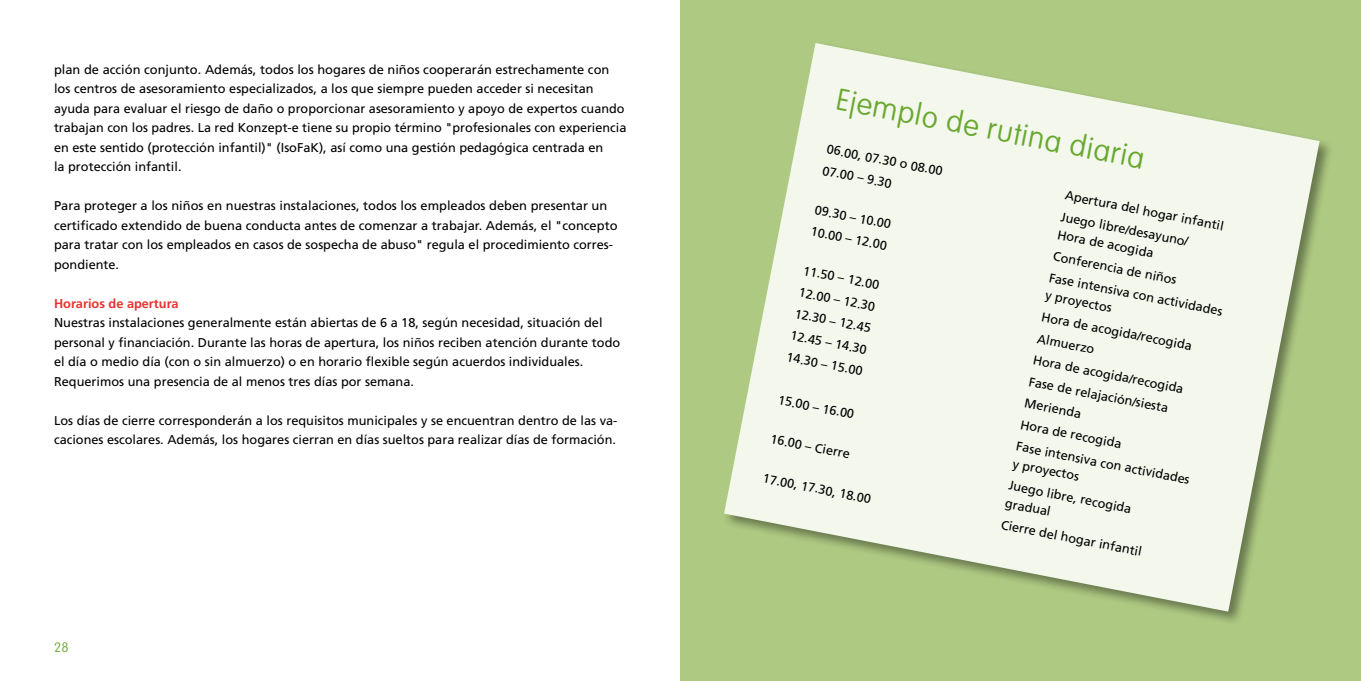
<style>
.page{position:relative;width:1361px;height:681px;background:#fff}
.page>*{position:absolute;margin:0;border:0;box-sizing:border-box;transform-origin:0 0}
.t1{font:100 30px "VAG Rounded";color:#69a82f}
.t2{font:100 13.5px "VAG Rounded";color:#69a82f}
.t3{font:12.75px/19.5px "Frutiger CE";color:#000}
.t4{font:12.75px/18px "Frutiger";color:#000}
.t5{font:700 12.75px "Frutiger";color:#e73331}
</style>
<div class="page">
<div style="left:680px;top:0;width:681px;height:680px;background:#aec982"></div>
<svg style="left:724px;top:43px;width:595px;height:568px;fill:#f3f7ec"></svg>
<p class="t3" style="left:54px;top:60px;width:574px">plan de acción conjunto. Además, todos los hogares de niños cooperarán estrechamente con los centros de asesoramiento especializados, a los que siempre pueden acceder si necesitan ayuda para evaluar el riesgo de daño o proporcionar asesoramiento y apoyo de expertos cuando trabajan con los padres. La red Konzept-e tiene su propio término "profesionales con experiencia en este sentido (protección infantil)" (IsoFaK), así como una gestión pedagógica centrada en<br>la protección infantil.</p>
<p class="t3" style="left:54px;top:196px;width:565px">Para proteger a los niños en nuestras instalaciones, todos los empleados deben presentar un certificado extendido de buena conducta antes de comenzar a trabajar. Además, el "concepto para tratar con los empleados en casos de sospecha de abuso" regula el procedimiento corres&shy;pondiente.</p>
<p class="t5" style="left:54px;top:298px;width:126px">Horarios de apertura</p>
<p class="t3" style="left:54px;top:313px;width:568px">Nuestras instalaciones generalmente están abiertas de 6 a 18, según necesidad, situación del personal y financiación. Durante las horas de apertura, los niños reciben atención durante todo el día o medio día (con o sin almuerzo) o en horario flexible según acuerdos individuales.<br>Requerimos una presencia de al menos tres días por semana.</p>
<p class="t3" style="left:54px;top:410px;width:565px">Los días de cierre corresponderán a los requisitos municipales y se encuentran dentro de las va&shy;caciones escolares. Además, los hogares cierran en días sueltos para realizar días de formación.</p>
<p class="t2" style="left:54px;top:641px;width:16px">28</p>
<h1 class="t1" style="left:839px;top:86px;width:315px;rotate:11deg">Ejemplo de rutina diaria</h1>
<p class="t4" style="left:828px;top:141px;width:119px;rotate:11deg">06.00, 07.30 o 08.00</p>
<p class="t4" style="left:824px;top:162px;width:72px;rotate:11deg">07.00 – 9.30</p>
<p class="t4" style="left:816px;top:201px;width:79px;rotate:11deg">09.30 – 10.00</p>
<p class="t4" style="left:812px;top:223px;width:79px;rotate:11deg">10.00 – 12.00</p>
<p class="t4" style="left:805px;top:262px;width:79px;rotate:11deg">11.50 – 12.00</p>
<p class="t4" style="left:800px;top:284px;width:79px;rotate:11deg">12.00 – 12.30</p>
<p class="t4" style="left:796px;top:305px;width:79px;rotate:11deg">12.30 – 12.45</p>
<p class="t4" style="left:792px;top:327px;width:79px;rotate:11deg">12.45 – 14.30</p>
<p class="t4" style="left:788px;top:348px;width:79px;rotate:11deg">14.30 – 15.00</p>
<p class="t4" style="left:780px;top:391px;width:79px;rotate:11deg">15.00 – 16.00</p>
<p class="t4" style="left:772px;top:430px;width:82px;rotate:11deg">16.00 – Cierre</p>
<p class="t4" style="left:764px;top:470px;width:111px;rotate:11deg">17.00, 17.30, 18.00</p>
<p class="t4" style="left:1066px;top:187px;width:163px;rotate:11deg">Apertura del hogar infantil</p>
<p class="t4" style="left:1062px;top:209px;width:131px;rotate:11deg">Juego libre/desayuno/<br>Hora de acogida</p>
<p class="t4" style="left:1055px;top:248px;width:127px;rotate:11deg">Conferencia de niños</p>
<p class="t4" style="left:1050px;top:269px;width:178px;rotate:11deg">Fase intensiva con actividades y proyectos</p>
<p class="t4" style="left:1043px;top:308px;width:155px;rotate:11deg">Hora de acogida/recogida</p>
<p class="t4" style="left:1039px;top:330px;width:60px;rotate:11deg">Almuerzo</p>
<p class="t4" style="left:1034px;top:351px;width:155px;rotate:11deg">Hora de acogida/recogida</p>
<p class="t4" style="left:1030px;top:373px;width:143px;rotate:11deg">Fase de relajación/siesta</p>
<p class="t4" style="left:1026px;top:393px;width:104px;line-height:21.9px;rotate:11deg">Merienda<br>Hora de recogida</p>
<p class="t4" style="left:1018px;top:438px;width:178px;rotate:11deg">Fase intensiva con actividades y proyectos</p>
<p class="t4" style="left:1010px;top:477px;width:126px;rotate:11deg">Juego libre, recogida gradual</p>
<p class="t4" style="left:1002px;top:516px;width:145px;rotate:11deg">Cierre del hogar infantil</p>
</div>
